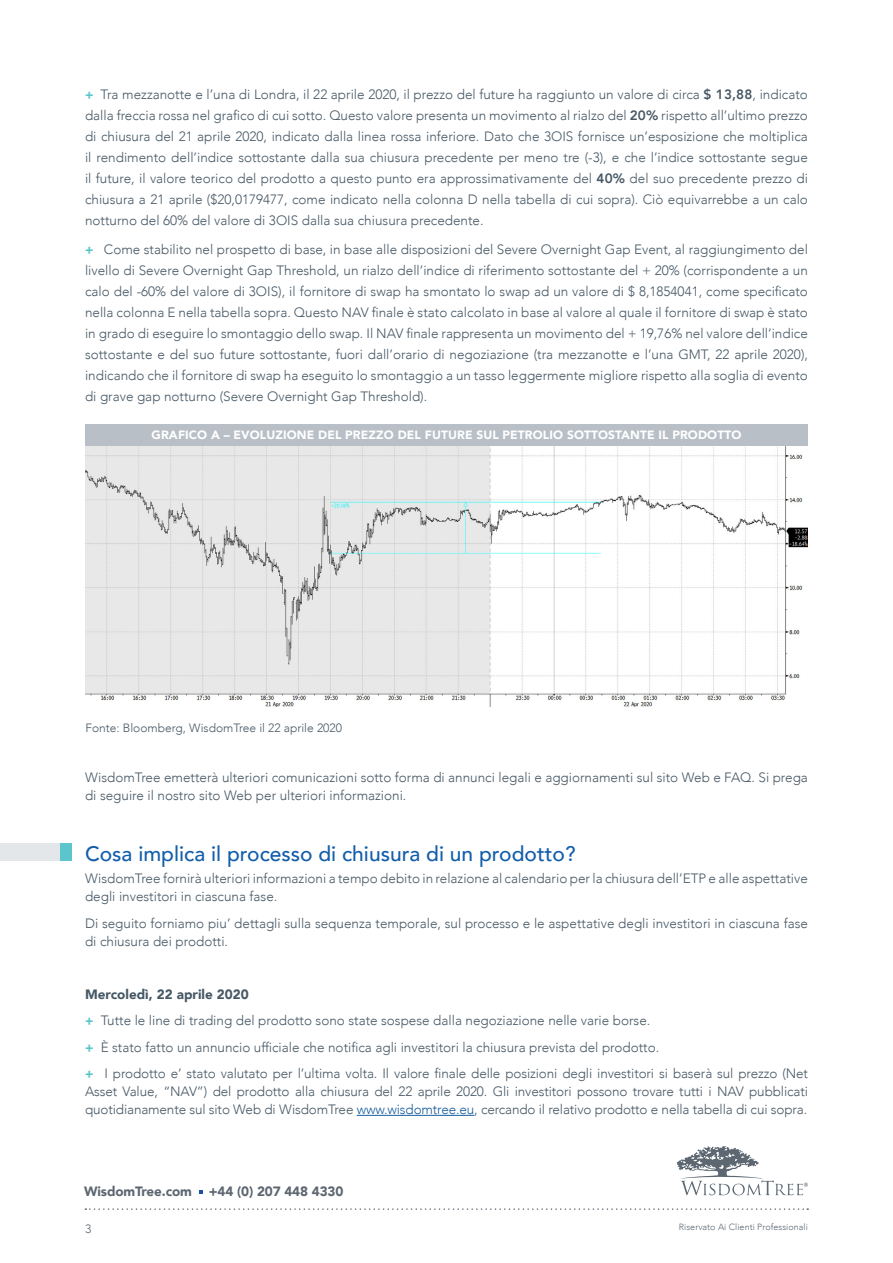
<style>
.page{position:relative;width:893px;height:1263px;background:#fff}
.page>*{position:absolute;margin:0;border:0;box-sizing:border-box;transform-origin:0 0}
.Question{font:500 21px "Avenir";color:#135eab}
.Body_text{font:300 13.5px/21px "Avenir";color:#475865;text-align:justify}
.t1{font:900 13.5px "Avenir";letter-spacing:-.01em;color:#5d6771}
.Body_text-2{font:900 13.5px "Avenir";color:#475865}
.t2{font:900 12px "Avenir";letter-spacing:.01em;color:#fff}
.Body_text-3{font:300 12px "Avenir";color:#475865}
.t3{font:300 12px "Avenir";color:#5d6771}
.t4{font:300 9px "Avenir";letter-spacing:.005em;color:#5c6771}
.s1{font-weight:900;font-size:12.75px;color:#5ac6cc}
.s2{font-weight:800}
.s3{color:#175d9e}
</style>
<div class="page">
<svg style="left:85px;top:1208px;width:723px;height:2px"></svg>
<svg style="left:677px;top:1146px;width:131px;height:50px"></svg>
<svg style="left:200px;top:1190px;width:3px;height:4px"></svg>
<hr style="left:357px;top:1115px;width:117px;height:1px;background:#175d9e">
<img style="left:85px;top:446px;width:723px;height:261px">
<div style="left:0;top:843px;width:62px;height:18px;background:#e4e7ea"></div>
<div style="left:61px;top:843px;width:11px;height:18px;background:#5ac6cc"></div>
<div style="left:85px;top:424px;width:723px;height:22px;background:#b8bfc7"></div>
<p class="Body_text" style="left:85px;top:83px;width:724px"><span class="s1">+</span> Tra mezzanotte e l’una di Londra, il 22 aprile 2020, il prezzo del future ha raggiunto un valore di circa <span class="s2">$ 13,88</span>, indicato dalla freccia rossa nel grafico di cui sotto. Questo valore presenta un movimento al rialzo del <span class="s2">20%</span> rispetto all’ultimo prezzo di chiusura del 21 aprile 2020, indicato dalla linea rossa inferiore. Dato che 3OIS fornisce un’esposizione che moltiplica il rendimento dell’indice sottostante dalla sua chiusura precedente per meno tre (-3), e che l’indice sottostante segue il future, il valore teorico del prodotto a questo punto era approssimativamente del <span class="s2">40%</span> del suo precedente prezzo di chiusura a 21 aprile ($20,0179477, come indicato nella colonna D nella tabella di cui sopra). Ciò equivarrebbe a un calo notturno del 60% del valore di 3OIS dalla sua chiusura precedente.</p>
<p class="Body_text" style="left:85px;top:239px;width:724px"><span class="s1">+</span> Come stabilito nel prospetto di base, in base alle disposizioni del Severe Overnight Gap Event, al raggiungimento del livello di Severe Overnight Gap Threshold, un rialzo dell’indice di riferimento sottostante del + 20% (corrispondente a un calo del -60% del valore di 3OIS), il fornitore di swap ha smontato lo swap ad un valore di $ 8,1854041, come specificato nella colonna E nella tabella sopra. Questo NAV finale è stato calcolato in base al valore al quale il fornitore di swap è stato in grado di eseguire lo smontaggio dello swap. Il NAV finale rappresenta un movimento del + 19,76% nel valore dell’indice sottostante e del suo future sottostante, fuori dall’orario di negoziazione (tra mezzanotte e l’una GMT, 22 aprile 2020), indicando che il fornitore di swap ha eseguito lo smontaggio a un tasso leggermente migliore rispetto alla soglia di evento di grave gap notturno (Severe Overnight Gap Threshold).</p>
<p class="t2" style="left:152px;top:425px;width:591px">GRAFICO A – EVOLUZIONE DEL PREZZO DEL FUTURE SUL PETROLIO SOTTOSTANTE IL PRODOTTO</p>
<p class="Body_text-3" style="left:85px;top:721px;width:258px">Fonte: Bloomberg, WisdomTree il 22 aprile 2020</p>
<p class="Body_text" style="left:85px;top:768px;width:724px;line-height:18px">WisdomTree emetterà ulteriori comunicazioni sotto forma di annunci legali e aggiornamenti sul sito Web e FAQ. Si prega di seguire il nostro sito Web per ulteriori informazioni.</p>
<p class="Question" style="left:85px;top:835px;width:492px">Cosa implica il processo di chiusura di un prodotto?</p>
<p class="Body_text" style="left:85px;top:870px;width:724px;line-height:18px">WisdomTree fornirà ulteriori informazioni a tempo debito in relazione al calendario per la chiusura dell’ETP e alle aspettative degli investitori in ciascuna fase.</p>
<p class="Body_text" style="left:85px;top:914px;width:724px;line-height:18px">Di seguito forniamo piu’ dettagli sulla sequenza temporale, sul processo e le aspettative degli investitori in ciascuna fase di chiusura dei prodotti.</p>
<p class="Body_text-2" style="left:85px;top:982px;width:165px">Mercoledì, 22 aprile 2020</p>
<p class="Body_text" style="left:85px;top:1010px;width:567px"><span class="s1">+</span> Tutte le line di trading del prodotto sono state sospese dalla negoziazione nelle varie borse.</p>
<p class="Body_text" style="left:85px;top:1037px;width:576px"><span class="s1">+</span> È stato fatto un annuncio ufficiale che notifica agli investitori la chiusura prevista del prodotto.</p>
<p class="Body_text" style="left:85px;top:1065px;width:724px;line-height:18px"><span class="s1">+</span> I prodotto e’ stato valutato per l’ultima volta. Il valore finale delle posizioni degli investitori si baserà sul prezzo (Net Asset Value, “NAV”) del prodotto alla chiusura del 22 aprile 2020. Gli investitori possono trovare tutti i NAV pubblicati quotidianamente sul sito Web di WisdomTree <span class="s3">www.wisdomtree.eu</span>, cercando il relativo prodotto e nella tabella di cui sopra.</p>
<p class="t1" style="left:84px;top:1179px;width:261px">WisdomTree.com +44 (0) 207 448 4330</p>
<p class="t3" style="left:85px;top:1222px;width:8px">3</p>
<p class="t4" style="left:679px;top:1221px;width:131px">Riservato Ai Clienti Professionali</p>
</div>
